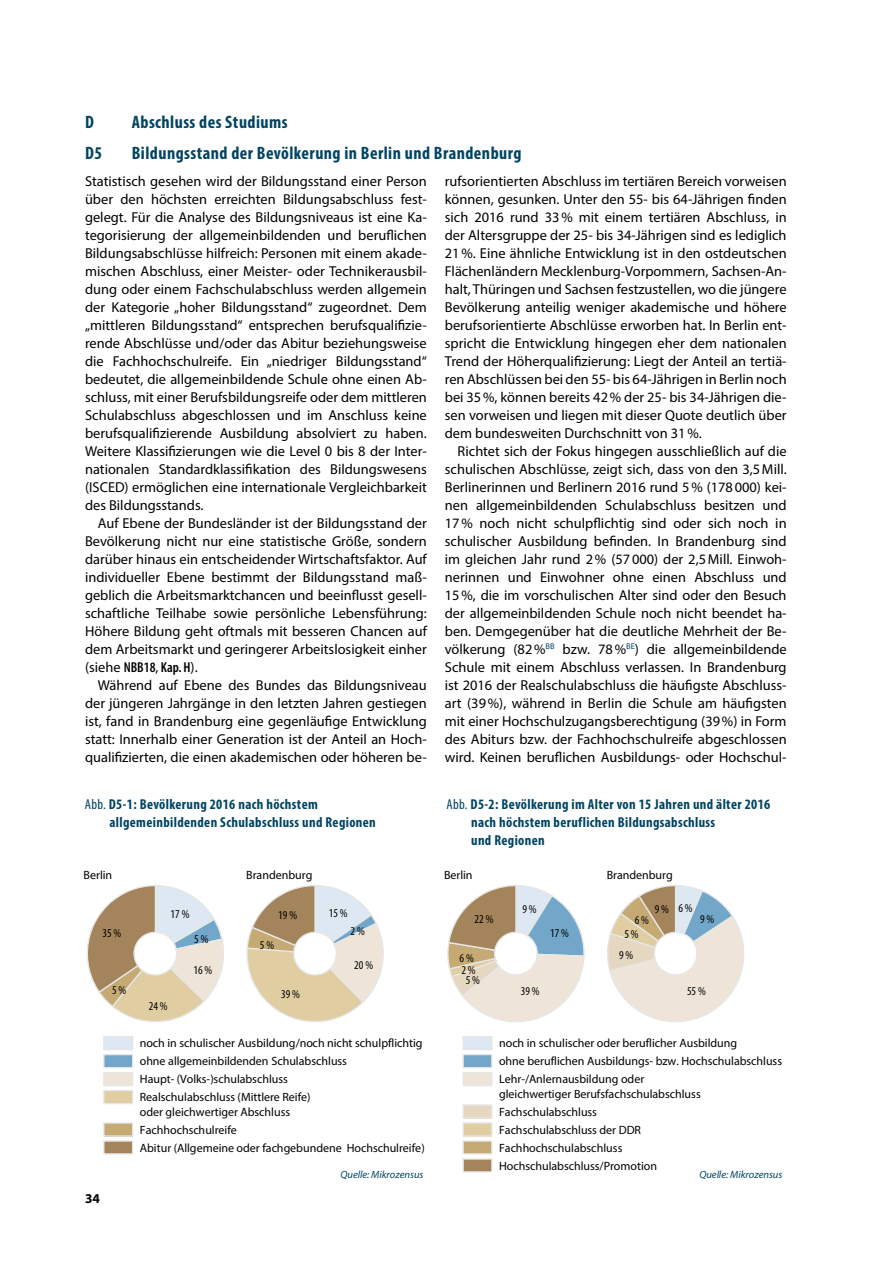
<style>
.page{position:relative;width:893px;height:1263px;background:#fff}
.page>*{position:absolute;margin:0;border:0;box-sizing:border-box;transform-origin:0 0}
.t1{font:700 condensed 18px "Myriad Pro";letter-spacing:.025em;color:#004462}
.t2{font:14.4px/18px "Myriad Pro";color:#000;text-align:justify}
.t3{font:700 condensed 14.4px/18px "Myriad Pro";letter-spacing:.025em;color:#004462}
.t4{font:700 13.5px "Myriad Pro";color:#000}
.t5{font:12px/18px "Myriad Pro";color:#000}
.t6{font:condensed 12px "Myriad Pro";letter-spacing:.005em;color:#000}
.t7{font:italic 10.5px "Myriad Pro";color:#004664}
.s1{font-weight:600;font-stretch:condensed}
.s2{font-weight:400}
</style>
<div class="page">
<svg style="left:607px;top:884px;width:137px;height:138px"></svg>
<div style="left:463px;top:1036px;width:29px;height:14px;background:#dde8f2"></div>
<div style="left:462px;top:1036px;width:30px;height:14px;border:1px solid #e7e7e7"></div>
<div style="left:463px;top:1054px;width:29px;height:14px;background:#72a7c9"></div>
<div style="left:462px;top:1054px;width:30px;height:14px;border:1px solid #e7e7e7"></div>
<div style="left:463px;top:1072px;width:29px;height:14px;background:#eee5d8"></div>
<div style="left:462px;top:1072px;width:30px;height:14px;border:1px solid #e7e7e7"></div>
<div style="left:463px;top:1105px;width:29px;height:13px;background:#e6d8c0"></div>
<div style="left:462px;top:1104px;width:30px;height:15px;border:1px solid #e7e7e7"></div>
<div style="left:463px;top:1123px;width:29px;height:13px;background:#e0cda2"></div>
<div style="left:462px;top:1122px;width:30px;height:15px;border:1px solid #e7e7e7"></div>
<div style="left:463px;top:1141px;width:29px;height:13px;background:#c6aa74"></div>
<div style="left:462px;top:1140px;width:30px;height:14px;border:1px solid #e7e7e7"></div>
<div style="left:463px;top:1159px;width:29px;height:13px;background:#a4855b"></div>
<div style="left:462px;top:1158px;width:30px;height:14px;border:1px solid #e7e7e7"></div>
<svg style="left:447px;top:885px;width:138px;height:137px"></svg>
<svg style="left:246px;top:885px;width:138px;height:137px"></svg>
<div style="left:104px;top:1036px;width:29px;height:14px;background:#dde8f2"></div>
<div style="left:103px;top:1036px;width:30px;height:14px;border:1px solid #e7e7e7"></div>
<div style="left:104px;top:1054px;width:29px;height:14px;background:#72a7c9"></div>
<div style="left:103px;top:1054px;width:30px;height:14px;border:1px solid #e7e7e7"></div>
<div style="left:104px;top:1072px;width:29px;height:14px;background:#eee5d8"></div>
<div style="left:103px;top:1072px;width:30px;height:14px;border:1px solid #e7e7e7"></div>
<div style="left:104px;top:1090px;width:29px;height:14px;background:#e0cda2"></div>
<div style="left:103px;top:1090px;width:30px;height:14px;border:1px solid #e7e7e7"></div>
<div style="left:104px;top:1123px;width:29px;height:13px;background:#c6aa74"></div>
<div style="left:103px;top:1122px;width:30px;height:15px;border:1px solid #e7e7e7"></div>
<div style="left:104px;top:1141px;width:29px;height:13px;background:#a4855b"></div>
<div style="left:103px;top:1140px;width:30px;height:14px;border:1px solid #e7e7e7"></div>
<svg style="left:87px;top:884px;width:137px;height:138px"></svg>
<p class="t1" style="left:85px;top:111px;width:10px">D</p>
<p class="t1" style="left:132px;top:111px;width:157px">Abschluss des Studiums</p>
<p class="t1" style="left:85px;top:141px;width:18px">D5</p>
<p class="t1" style="left:132px;top:141px;width:391px">Bildungsstand der Bevölkerung in Berlin und Brandenburg</p>
<p class="t2" style="left:85px;top:171px;width:343px">Statistisch gesehen wird der Bildungsstand einer Person über den höchsten erreichten Bildungsabschluss fest&shy;gelegt. Für die Analyse des Bildungsniveaus ist eine Ka&shy;tegorisierung der allgemeinbildenden und beruflichen Bildungsabschlüsse hilfreich: Personen mit einem akade&shy;mischen Abschluss, einer Meister- oder Technikerausbil&shy;dung oder einem Fachschulabschluss werden allgemein der Kategorie „hoher Bildungsstand“ zugeordnet. Dem „mittleren Bildungsstand“ entsprechen berufsqualifizie&shy;rende Abschlüsse und/oder das Abitur beziehungsweise die Fachhochschulreife. Ein „niedriger Bildungsstand“ bedeutet, die allgemeinbildende Schule ohne einen Ab&shy;schluss, mit einer Berufsbildungsreife oder dem mittleren Schulabschluss abgeschlossen und im Anschluss keine berufsqualifizierende Ausbildung absolviert zu haben.<br>Weitere Klassifizierungen wie die Level 0 bis 8 der Inter&shy;nationalen Standardklassifikation des Bildungswesens (ISCED) ermöglichen eine internationale Vergleichbarkeit des Bildungsstands.</p>
<p class="t2" style="left:85px;top:513px;width:343px;text-indent:13px">Auf Ebene der Bundesländer ist der Bildungsstand der Bevölkerung nicht nur eine statistische Größe, sondern darüber hinaus ein entscheidender Wirtschaftsfaktor. Auf individueller Ebene bestimmt der Bildungsstand maß&shy;geblich die Arbeitsmarktchancen und beeinflusst gesell&shy;schaftliche Teilhabe sowie persönliche Lebensführung:<br>Höhere Bildung geht oftmals mit besseren Chancen auf dem Arbeitsmarkt und geringerer Arbeitslosigkeit einher (siehe <span class="s1">NBB18</span>, <span class="s1">Kap. H</span>).</p>
<p class="t2" style="left:85px;top:675px;width:343px;text-indent:13px">Während auf Ebene des Bundes das Bildungsniveau der jüngeren Jahrgänge in den letzten Jahren gestiegen ist, fand in Brandenburg eine gegenläufige Entwicklung statt: Innerhalb einer Generation ist der Anteil an Hoch&shy;qualifizierten, die einen akademischen oder höheren be-</p>
<p class="t2" style="left:445px;top:171px;width:343px">rufsorientierten Abschluss im tertiären Bereich vorweisen können, gesunken. Unter den 55- bis 64-Jährigen finden sich 2016 rund 33% mit einem tertiären Abschluss, in der Altersgruppe der 25- bis 34-Jährigen sind es lediglich 21%. Eine ähnliche Entwicklung ist in den ostdeutschen Flächenländern Mecklenburg-Vorpommern, Sachsen-An&shy;halt, Thüringen und Sachsen festzustellen, wo die jüngere Bevölkerung anteilig weniger akademische und höhere berufsorientierte Abschlüsse erworben hat. In Berlin ent&shy;spricht die Entwicklung hingegen eher dem nationalen Trend der Höherqualifizierung: Liegt der Anteil an tertiä&shy;ren Abschlüssen bei den 55- bis 64-Jährigen in Berlin noch bei 35%, können bereits 42% der 25- bis 34-Jährigen die&shy;sen vorweisen und liegen mit dieser Quote deutlich über dem bundesweiten Durchschnitt von 31%.</p>
<p class="t2" style="left:445px;top:441px;width:343px;text-indent:13px">Richtet sich der Fokus hingegen ausschließlich auf die schulischen Abschlüsse, zeigt sich, dass von den 3,5Mill.<br>Berlinerinnen und Berlinern 2016 rund 5% (178000) kei&shy;nen allgemeinbildenden Schulabschluss besitzen und 17% noch nicht schulpflichtig sind oder sich noch in schulischer Ausbildung befinden. In Brandenburg sind im gleichen Jahr rund 2% (57000) der 2,5Mill. Einwoh&shy;nerinnen und Einwohner ohne einen Abschluss und 15%, die im vorschulischen Alter sind oder den Besuch der allgemeinbildenden Schule noch nicht beendet ha&shy;ben. Demgegenüber hat die deutliche Mehrheit der Be&shy;völkerung (82%<sup>BB</sup> bzw. 78%<sup>BE</sup>) die allgemeinbildende Schule mit einem Abschluss verlassen. In Brandenburg ist 2016 der Realschulabschluss die häufigste Abschluss&shy;art (39%), während in Berlin die Schule am häufigsten mit einer Hochschulzugangsberechtigung (39%) in Form des Abiturs bzw. der Fachhochschulreife abgeschlossen wird. Keinen beruflichen Ausbildungs- oder Hochschul-</p>
<p class="t3" style="left:471px;top:795px;width:301px;text-indent:-25px"><span class="s2">Abb.</span> D5-2: Bevölkerung im Alter von 15 Jahren und älter 2016 nach höchstem beruflichen Bildungsabschluss<br>und Regionen</p>
<p class="t3" style="left:109px;top:795px;width:268px;text-indent:-25px"><span class="s2">Abb.</span> D5-1: Bevölkerung 2016 nach höchstem allgemeinbildenden Schulabschluss und Regionen</p>
<p class="t5" style="left:84px;top:866px;width:30px">Berlin</p>
<p class="t5" style="left:246px;top:866px;width:68px">Brandenburg</p>
<p class="t5" style="left:444px;top:866px;width:30px">Berlin</p>
<p class="t5" style="left:607px;top:866px;width:68px">Brandenburg</p>
<p class="t6" style="left:102px;top:926px;width:20px">35%</p>
<p class="t6" style="left:171px;top:906px;width:20px">17%</p>
<p class="t6" style="left:278px;top:908px;width:20px">19%</p>
<p class="t6" style="left:194px;top:931px;width:16px">5%</p>
<p class="t6" style="left:193px;top:963px;width:20px">16%</p>
<p class="t6" style="left:260px;top:937px;width:16px">5%</p>
<p class="t6" style="left:329px;top:905px;width:20px">15%</p>
<p class="t6" style="left:351px;top:924px;width:16px">2%</p>
<p class="t6" style="left:354px;top:957px;width:20px">20%</p>
<p class="t6" style="left:475px;top:912px;width:20px">22%</p>
<p class="t6" style="left:460px;top:951px;width:16px">6%</p>
<p class="t6" style="left:461px;top:963px;width:16px">2%</p>
<p class="t6" style="left:522px;top:902px;width:16px">9%</p>
<p class="t6" style="left:655px;top:902px;width:16px">9%</p>
<p class="t6" style="left:550px;top:926px;width:20px">17%</p>
<p class="t6" style="left:635px;top:913px;width:16px">6%</p>
<p class="t6" style="left:624px;top:927px;width:16px">5%</p>
<p class="t6" style="left:619px;top:948px;width:16px">9%</p>
<p class="t6" style="left:678px;top:901px;width:16px">6%</p>
<p class="t6" style="left:700px;top:911px;width:16px">9%</p>
<p class="t6" style="left:112px;top:983px;width:16px">5%</p>
<p class="t6" style="left:281px;top:986px;width:20px">39%</p>
<p class="t6" style="left:466px;top:973px;width:16px">5%</p>
<p class="t6" style="left:521px;top:984px;width:20px">39%</p>
<p class="t6" style="left:687px;top:984px;width:20px">55%</p>
<p class="t6" style="left:149px;top:998px;width:20px">24%</p>
<p class="t5" style="left:140px;top:1034px;width:284px">noch in schulischer Ausbildung/noch nicht schulpflichtig ohne allgemeinbildenden Schulabschluss<br>Haupt- (Volks-)schulabschluss<br>Realschulabschluss (Mittlere Reife)</p>
<p class="t5" style="left:140px;top:1102px;width:287px">oder gleichwertiger Abschluss<br>Fachhochschulreife<br>Abitur (Allgemeine oder fachgebundene Hochschulreife)</p>
<p class="t7" style="left:341px;top:1168px;width:84px">Quelle: Mikrozensus</p>
<p class="t5" style="left:499px;top:1034px;width:285px">noch in schulischer oder beruflicher Ausbildung<br>ohne beruflichen Ausbildungs- bzw. Hochschulabschluss<br>Lehr-/Anlernausbildung oder</p>
<p class="t5" style="left:499px;top:1084px;width:203px">gleichwertiger Berufsfachschulabschluss<br>Fachschulabschluss<br>Fachschulabschluss der DDR<br>Fachhochschulabschluss<br>Hochschulabschluss/Promotion</p>
<p class="t7" style="left:699px;top:1168px;width:84px">Quelle: Mikrozensus</p>
<p class="t4" style="left:85px;top:1189px;width:16px">34</p>
</div>
